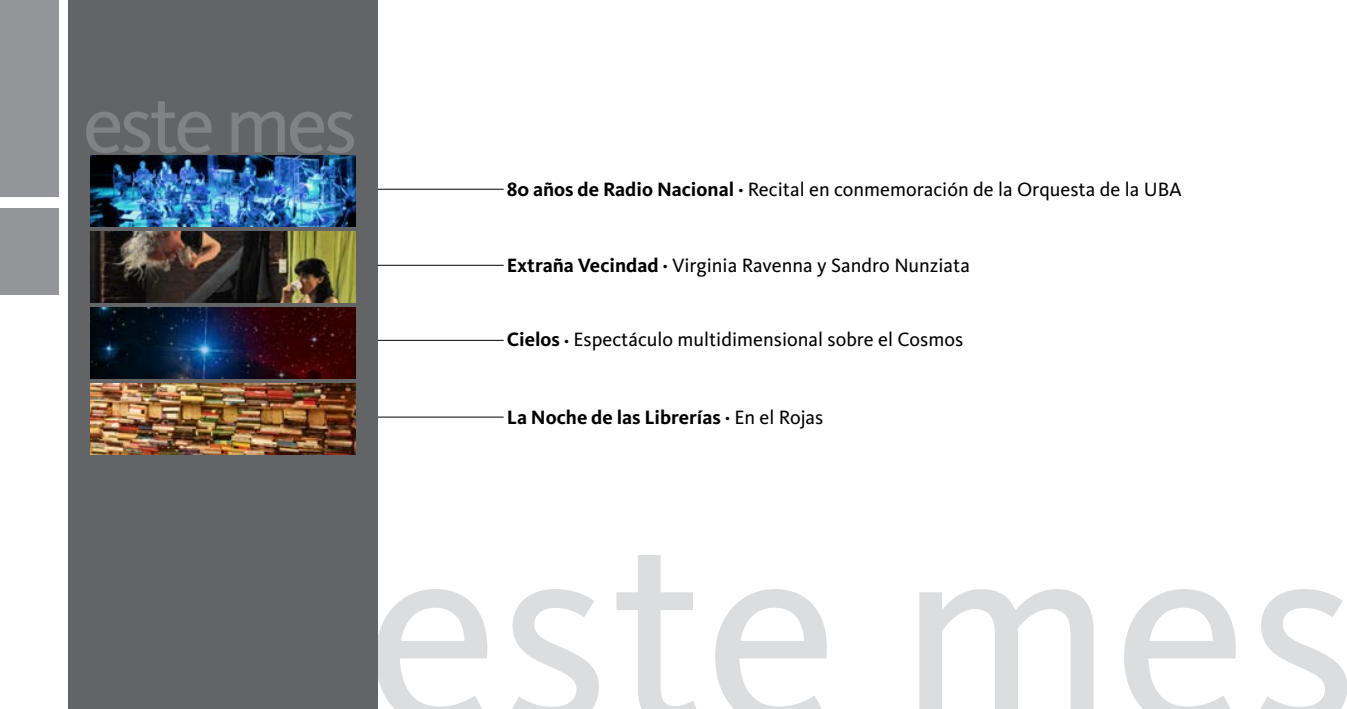
<style>
.page{position:relative;width:1347px;height:709px;background:#fff}
.page>*{position:absolute;margin:0;border:0;box-sizing:border-box;transform-origin:0 0}
.t1{font:270px "Kievit";color:#dcddde}
.t2{font:82.5px "Kievit";letter-spacing:-.05em;color:#808285}
.t3{font:20px "Kievit";color:#000}
.t4{font:700 20px "Kievit";color:#000}
.s1{font-weight:700}
.s2{font-weight:400}
</style>
<div class="page">
<hr style="left:266px;top:189px;width:237px;height:1px;background:#000">
<hr style="left:266px;top:265px;width:237px;height:1px;background:#000">
<hr style="left:266px;top:417px;width:237px;height:1px;background:#000">
<hr style="left:266px;top:340px;width:237px;height:1px;background:#000">
<div style="left:0;top:0;width:58px;height:196px;background:#939598"></div>
<div style="left:0;top:208px;width:58px;height:87px;background:#939598"></div>
<div style="left:68px;top:0;width:309px;height:709px;background:#636466"></div>
<img style="left:90px;top:156px;width:266px;height:70px">
<img style="left:90px;top:232px;width:266px;height:71px">
<img style="left:90px;top:384px;width:266px;height:71px">
<img style="left:90px;top:308px;width:266px;height:71px">
<h2 class="t2" style="left:83px;top:78px;width:276px">este mes</h2>
<p class="t3" style="left:507px;top:178px;width:676px"><span class="s1">80 años de Radio Nacional </span><sup>.</sup> Recital en conmemoración de la Orquesta de la UBA</p>
<p class="t3" style="left:507px;top:254px;width:465px"><span class="s1">Extraña Vecindad </span><sup>.</sup> Virginia Ravenna y Sandro Nunziata</p>
<p class="t3" style="left:507px;top:328px;width:458px"><span class="s1">Cielos </span><sup>.</sup> Espectáculo multidimensional sobre el Cosmos</p>
<p class="t4" style="left:507px;top:405px;width:318px">La Noche de las Librerías . <span class="s2">En el Rojas</span></p>
<h1 class="t1" style="left:365px;top:479px;width:994px">este mes</h1>
</div>
